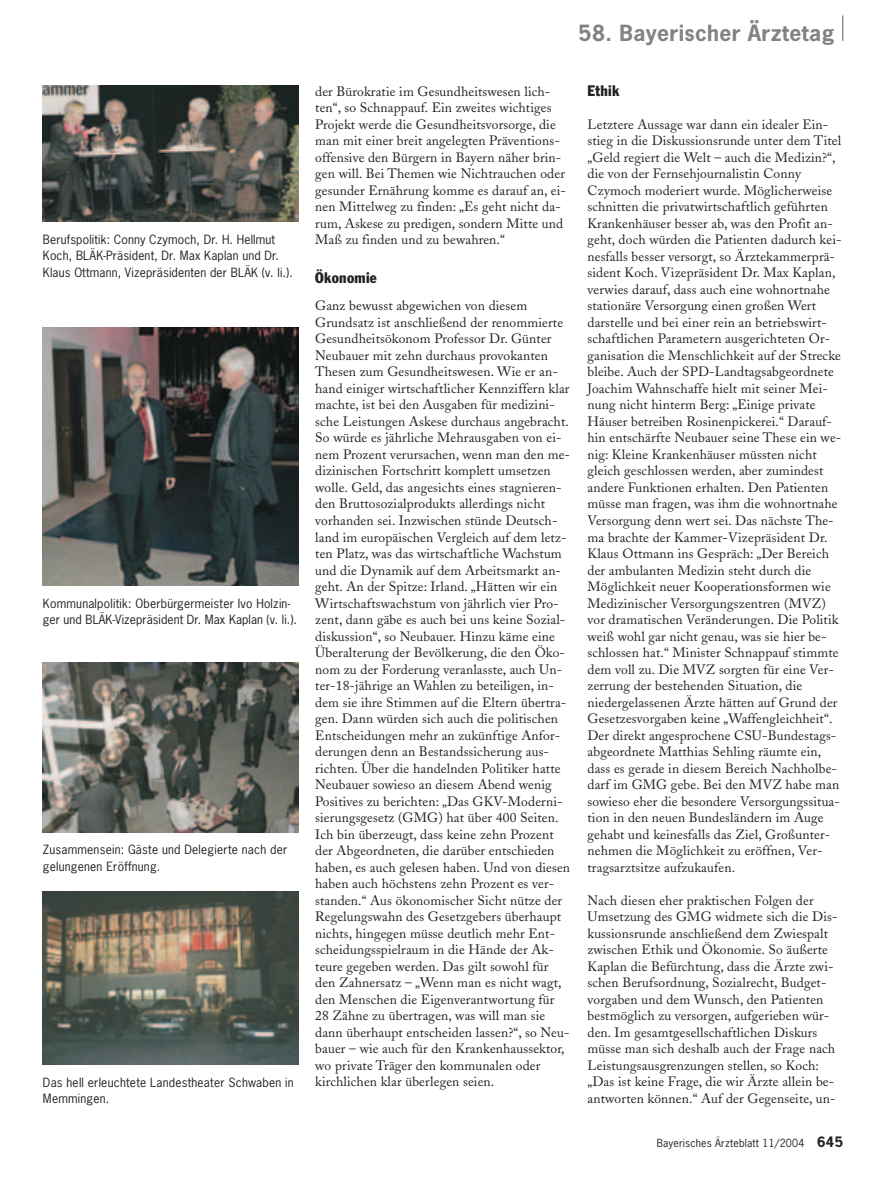
<style>
.page{position:relative;width:893px;height:1190px;background:#fff}
.page>*{position:absolute;margin:0;border:0;box-sizing:border-box;transform-origin:0 0}
.t1{font:700 21px "News Gothic";letter-spacing:.02em;color:#808285}
.t2{font:condensed 15px "Franklin Gothic";letter-spacing:.02em;color:#231f20}
.t3{font:13.5px/16.5px "Adobe Caslon";letter-spacing:.01em;color:#231f20}
.t4{font:12px/16.5px "News Gothic";letter-spacing:.015em;color:#231f20}
.t5{font:10.5px "News Gothic";letter-spacing:.015em;color:#231f20}
.s1{font-weight:700;font-size:13.5px}
</style>
<div class="page">
<svg style="left:842px;top:16px;width:1px;height:25px"></svg>
<img style="left:43px;top:891px;width:255px;height:173px">
<img style="left:43px;top:327px;width:255px;height:258px">
<img style="left:43px;top:86px;width:255px;height:136px">
<img style="left:43px;top:663px;width:255px;height:169px">
<p class="t4" style="left:43px;top:232px;width:251px">Berufspolitik: Conny Czymoch, Dr. H. Hellmut<br>Koch, BLÄK-Präsident, Dr. Max Kaplan und Dr.<br>Klaus Ottmann, Vizepräsidenten der BLÄK (v. li.).</p>
<p class="t4" style="left:43px;top:596px;width:255px">Kommunalpolitik: Oberbürgermeister Ivo Holzin&shy;ger und BLÄK-Vizepräsident Dr. Max Kaplan (v. li.).</p>
<p class="t4" style="left:43px;top:842px;width:246px">Zusammensein: Gäste und Delegierte nach der gelungenen Eröffnung.</p>
<p class="t4" style="left:43px;top:1075px;width:252px">Das hell erleuchtete Landestheater Schwaben in<br>Memmingen.</p>
<h1 class="t1" style="left:578px;top:25px;width:257px">58. Bayerischer Ärztetag</h1>
<p class="t3" style="left:315px;top:85px;width:252px">der Bürokratie im Gesundheitswesen lich&shy;ten“, so Schnappauf. Ein zweites wichtiges Projekt werde die Gesundheitsvorsorge, die man mit einer breit angelegten Präventions&shy;offensive den Bürgern in Bayern näher brin&shy;gen will. Bei Themen wie Nichtrauchen oder gesunder Ernährung komme es darauf an, ei&shy;nen Mittelweg zu finden: „Es geht nicht da&shy;rum, Askese zu predigen, sondern Mitte und Maß zu finden und zu bewahren.“</p>
<p class="t2" style="left:315px;top:273px;width:63px">Ökonomie</p>
<p class="t3" style="left:315px;top:299px;width:256px">Ganz bewusst abgewichen von diesem Grundsatz ist anschließend der renommierte Gesundheitsökonom Professor Dr. Günter Neubauer mit zehn durchaus provokanten Thesen zum Gesundheitswesen. Wie er an&shy;hand einiger wirtschaftlicher Kennziffern klar machte, ist bei den Ausgaben für medizini&shy;sche Leistungen Askese durchaus angebracht.<br>So würde es jährliche Mehrausgaben von ei&shy;nem Prozent verursachen, wenn man den me&shy;dizinischen Fortschritt komplett umsetzen wolle. Geld, das angesichts eines stagnieren&shy;den Bruttosozialprodukts allerdings nicht vorhanden sei. Inzwischen stünde Deutsch&shy;land im europäischen Vergleich auf dem letz&shy;ten Platz, was das wirtschaftliche Wachstum und die Dynamik auf dem Arbeitsmarkt an&shy;geht. An der Spitze: Irland. „Hätten wir ein Wirtschaftswachstum von jährlich vier Pro&shy;zent, dann gäbe es auch bei uns keine Sozial&shy;diskussion“, so Neubauer. Hinzu käme eine Überalterung der Bevölkerung, die den Öko&shy;nom zu der Forderung veranlasste, auch Un&shy;ter-18-jährige an Wahlen zu beteiligen, in&shy;dem sie ihre Stimmen auf die Eltern übertra&shy;gen. Dann würden sich auch die politischen Entscheidungen mehr an zukünftige Anfor&shy;derungen denn an Bestandssicherung aus&shy;richten. Über die handelnden Politiker hatte Neubauer sowieso an diesem Abend wenig Positives zu berichten: „Das GKV-Moderni&shy;sierungsgesetz (GMG) hat über 400 Seiten.<br>Ich bin überzeugt, dass keine zehn Prozent der Abgeordneten, die darüber entschieden haben, es auch gelesen haben. Und von diesen haben auch höchstens zehn Prozent es ver&shy;standen.“ Aus ökonomischer Sicht nütze der Regelungswahn des Gesetzgebers überhaupt nichts, hingegen müsse deutlich mehr Ent&shy;scheidungsspielraum in die Hände der Ak&shy;teure gegeben werden. Das gilt sowohl für den Zahnersatz – „Wenn man es nicht wagt, den Menschen die Eigenverantwortung für 28 Zähne zu übertragen, was will man sie dann überhaupt entscheiden lassen?“, so Neu&shy;bauer – wie auch für den Krankenhaussektor, wo private Träger den kommunalen oder kirchlichen klar überlegen seien.</p>
<p class="t2" style="left:587px;top:86px;width:33px">Ethik</p>
<p class="t3" style="left:587px;top:118px;width:255px">Letztere Aussage war dann ein idealer Ein&shy;stieg in die Diskussionsrunde unter dem Titel „Geld regiert die Welt – auch die Medizin?“, die von der Fernsehjournalistin Conny Czymoch moderiert wurde. Möglicherweise schnitten die privatwirtschaftlich geführten Krankenhäuser besser ab, was den Profit an&shy;geht, doch würden die Patienten dadurch kei&shy;nesfalls besser versorgt, so Ärztekammerprä&shy;sident Koch. Vizepräsident Dr. Max Kaplan, verwies darauf, dass auch eine wohnortnahe stationäre Versorgung einen großen Wert darstelle und bei einer rein an betriebswirt&shy;schaftlichen Parametern ausgerichteten Or&shy;ganisation die Menschlichkeit auf der Strecke bleibe. Auch der SPD-Landtagsabgeordnete Joachim Wahnschaffe hielt mit seiner Mei&shy;nung nicht hinterm Berg: „Einige private Häuser betreiben Rosinenpickerei.“ Darauf&shy;hin entschärfte Neubauer seine These ein we&shy;nig: Kleine Krankenhäuser müssten nicht gleich geschlossen werden, aber zumindest andere Funktionen erhalten. Den Patienten müsse man fragen, was ihm die wohnortnahe Versorgung denn wert sei. Das nächste The&shy;ma brachte der Kammer-Vizepräsident Dr.<br>Klaus Ottmann ins Gespräch: „Der Bereich der ambulanten Medizin steht durch die Möglichkeit neuer Kooperationsformen wie Medizinischer Versorgungszentren (MVZ) vor dramatischen Veränderungen. Die Politik weiß wohl gar nicht genau, was sie hier be&shy;schlossen hat.“ Minister Schnappauf stimmte dem voll zu. Die MVZ sorgten für eine Ver&shy;zerrung der bestehenden Situation, die niedergelassenen Ärzte hätten auf Grund der Gesetzesvorgaben keine „Waffengleichheit“.<br>Der direkt angesprochene CSU-Bundestags&shy;abgeordnete Matthias Sehling räumte ein, dass es gerade in diesem Bereich Nachholbe&shy;darf im GMG gebe. Bei den MVZ habe man sowieso eher die besondere Versorgungssitua&shy;tion in den neuen Bundesländern im Auge gehabt und keinesfalls das Ziel, Großunter&shy;nehmen die Möglichkeit zu eröffnen, Ver&shy;tragsarztsitze aufzukaufen.</p>
<p class="t3" style="left:587px;top:893px;width:251px">Nach diesen eher praktischen Folgen der Umsetzung des GMG widmete sich die Dis&shy;kussionsrunde anschließend dem Zwiespalt zwischen Ethik und Ökonomie. So äußerte Kaplan die Befürchtung, dass die Ärzte zwi&shy;schen Berufsordnung, Sozialrecht, Budget&shy;vorgaben und dem Wunsch, den Patienten bestmöglich zu versorgen, aufgerieben wür&shy;den. Im gesamtgesellschaftlichen Diskurs müsse man sich deshalb auch der Frage nach Leistungsausgrenzungen stellen, so Koch: „Das ist keine Frage, die wir Ärzte allein be&shy;antworten können.“ Auf der Gegenseite, un-</p>
<p class="t5" style="left:656px;top:1138px;width:188px">Bayerisches Ärzteblatt 11/2004 <span class="s1">645</span></p>
</div>
